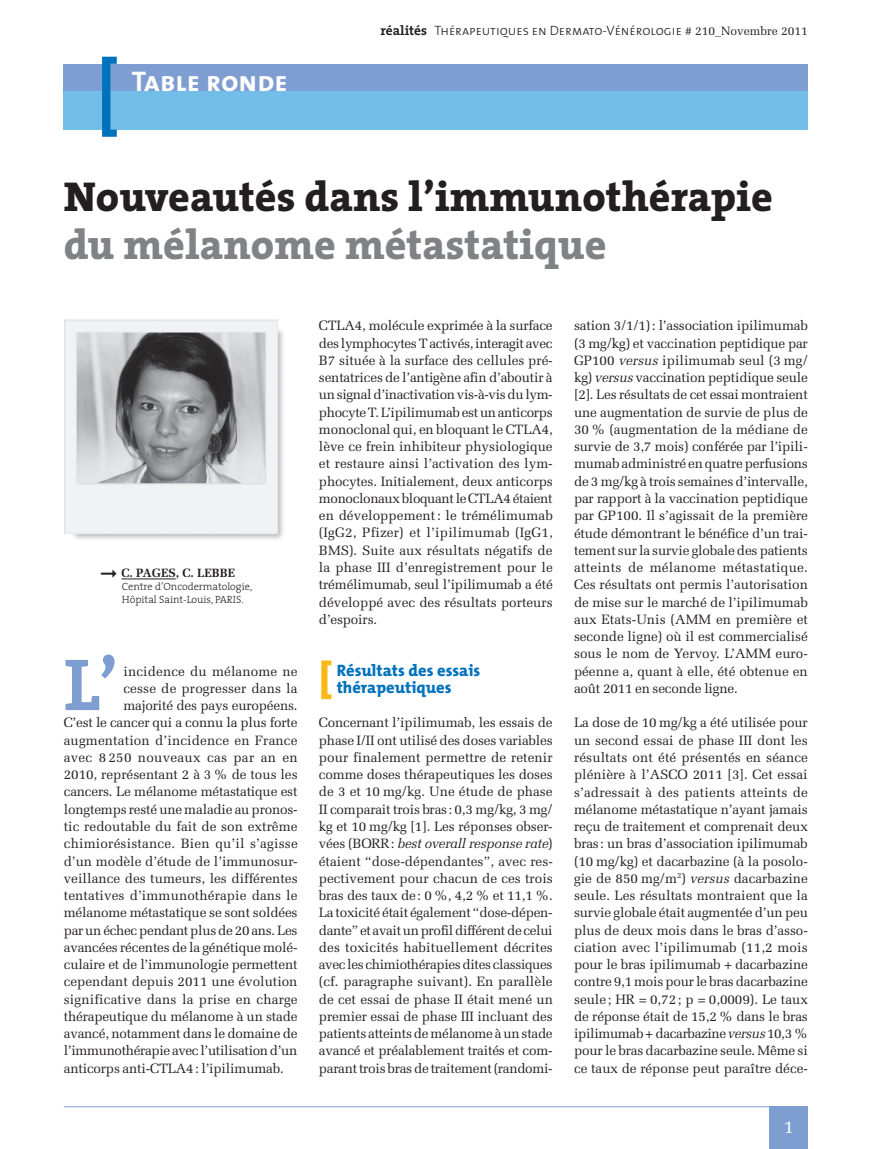
<style>
.page{position:relative;width:893px;height:1149px;background:#fff}
.page>*{position:absolute;margin:0;border:0;box-sizing:border-box;transform-origin:0 0}
.t1{font:74.25px "The Serif Bold Caps";color:#7e9ed2}
.t2{font:800 42px "The Serif";color:#231f20}
.t3{font:800 42px "The Serif";color:#808285}
.t4{font:800 39px "The Mix";color:#fcb814;scale:1.1 1}
.t5{font:28.5px "The Sans Bold Caps";color:#fff}
.t6{font:18px "Melior";color:#fff}
.t7{font:800 16.5px/17.2px "The Mix";color:#0072bc}
.t8{font:13.5px/17.2px "Melior";letter-spacing:-.015em;color:#231f20;text-align:justify}
.t9{font:13.5px "Melior";letter-spacing:.01em;color:#231f20}
.t10{font:13.5px "Melior";letter-spacing:.005em;color:#231f20}
.t11{font:13.5px "The Sans Light Caps";color:#231f20}
.t12{font:13.5px "Melior";letter-spacing:.02em;color:#231f20}
.t13{font:700 12px "Melior";color:#231f20}
.t14{font:300 10.5px/12.6px "The Serif";color:#231f20}
.s1{font-family:"The Serif";font-weight:700}
.s2{font-family:"Melior";font-size:12px}
.s3{font-style:italic}
</style>
<div class="page">
<div style="left:64px;top:64px;width:744px;height:27px;background:#7e9ed2"></div>
<div style="left:64px;top:91px;width:744px;height:39px;background:#73bde9"></div>
<svg style="left:102px;top:57px;width:15px;height:80px"></svg>
<div style="left:770px;top:1106px;width:38px;height:42px;background:#7e9ed2"></div>
<hr style="left:64px;top:1106px;width:744px;height:1px;background:#7e9ed2">
<hr style="left:122px;top:578px;width:54px;height:1px;background:#231f20">
<img style="left:64px;top:319px;width:219px;height:220px">
<h3 class="t5" style="left:132px;top:58px;width:157px">Table ronde</h3>
<p class="t11" style="left:380px;top:20px;width:429px"><span class="s1">réalités</span> Thérapeutiques en Dermato-Vénérologie <span class="s2"># 210_Novembre 2011</span></p>
<h2 class="t2" style="left:64px;top:161px;width:711px">Nouveautés dans l’immunothérapie</h2>
<h2 class="t3" style="left:64px;top:209px;width:544px">du mélanome métastatique</h2>
<p class="t13" style="left:101px;top:566px;width:136px">➞ C. PAGES, C. LEBBE</p>
<p class="t14" style="left:122px;top:579px;width:132px">Centre d’Oncodermatologie,<br>Hôpital Saint-Louis, PARIS.</p>
<h1 class="t1" style="left:64px;top:622px;width:56px">L’</h1>
<p class="t9" style="left:123px;top:662px;width:176px">incidence du mélanome ne</p>
<p class="t9" style="left:123px;top:680px;width:176px">cesse de progresser dans la</p>
<p class="t8" style="left:123px;top:696px;width:176px">majorité des pays européens.</p>
<p class="t8" style="left:64px;top:714px;width:235px">C’est le cancer qui a connu la plus forte</p>
<p class="t9" style="left:64px;top:731px;width:235px">augmentation d’incidence en France</p>
<p class="t12" style="left:64px;top:749px;width:235px">avec 8 250 nouveaux cas par an en</p>
<p class="t8" style="left:64px;top:765px;width:235px">2010, représentant 2 à 3 % de tous les</p>
<p class="t8" style="left:64px;top:783px;width:235px">cancers. Le mélanome métastatique est</p>
<p class="t8" style="left:64px;top:800px;width:235px">longtemps resté une maladie au pronos-</p>
<p class="t10" style="left:64px;top:818px;width:235px">tic redoutable du fait de son extrême</p>
<p class="t9" style="left:64px;top:835px;width:235px">chimiorésistance. Bien qu’il s’agisse</p>
<p class="t8" style="left:64px;top:852px;width:235px">d’un modèle d’étude de l’immunosur-</p>
<p class="t8" style="left:64px;top:869px;width:235px">veillance des tumeurs, les différentes</p>
<p class="t10" style="left:64px;top:887px;width:235px">tentatives d’immunothérapie dans le</p>
<p class="t8" style="left:64px;top:903px;width:235px">mélanome métastatique se sont soldées</p>
<p class="t8" style="left:64px;top:921px;width:235px">par un échec pendant plus de 20 ans. Les</p>
<p class="t8" style="left:64px;top:938px;width:235px">avancées récentes de la génétique molé-</p>
<p class="t8" style="left:64px;top:955px;width:235px">culaire et de l’immunologie permettent</p>
<p class="t8" style="left:64px;top:972px;width:235px">cependant depuis 2011 une évolution</p>
<p class="t9" style="left:64px;top:990px;width:235px">significative dans la prise en charge</p>
<p class="t8" style="left:64px;top:1007px;width:235px">thérapeutique du mélanome à un stade</p>
<p class="t8" style="left:64px;top:1024px;width:235px">avancé, notamment dans le domaine de</p>
<p class="t8" style="left:64px;top:1041px;width:235px">l’immunothérapie avec l’utilisation d’un</p>
<p class="t8" style="left:64px;top:1059px;width:222px">anticorps anti-CTLA4: l’ipilimumab.</p>
<p class="t8" style="left:319px;top:317px;width:236px">CTLA4, molécule exprimée à la surface des lymphocytes T activés, interagit avec B7 située à la surface des cellules pré&shy;sentatrices de l’antigène afin d’aboutir à un signal d’inactivation vis-à-vis du lym&shy;phocyte T. L’ipilimumab est un anticorps monoclonal qui, en bloquant le CTLA4, lève ce frein inhibiteur physiologique et restaure ainsi l’activation des lym&shy;phocytes. Initialement, deux anticorps monoclonaux bloquant le CTLA4 étaient en développement: le trémélimumab (IgG2, Pfizer) et l’ipilimumab (IgG1, BMS). Suite aux résultats négatifs de la phase III d’enregistrement pour le trémélimumab, seul l’ipilimumab a été développé avec des résultats porteurs d’espoirs.</p>
<h3 class="t4" style="left:319px;top:644px;width:14px">[</h3>
<p class="t7" style="left:337px;top:660px;width:145px">Résultats des essais thérapeutiques</p>
<p class="t8" style="left:319px;top:714px;width:236px">Concernant l’ipilimumab, les essais de phase I/II ont utilisé des doses variables pour finalement permettre de retenir comme doses thérapeutiques les doses de 3 et 10 mg/kg. Une étude de phase II comparait trois bras: 0,3 mg/kg, 3 mg/ kg et 10 mg/kg [1]. Les réponses obser&shy;vées (BORR: <span class="s3">best overall response rate</span>) étaient “dose-dépendantes”, avec res&shy;pectivement pour chacun de ces trois bras des taux de: 0 %, 4,2 % et 11,1 %.<br>La toxicité était également “dose-dépen&shy;dante” et avait un profil différent de celui des toxicités habituellement décrites avec les chimiothérapies dites classiques (cf. paragraphe suivant). En parallèle de cet essai de phase II était mené un premier essai de phase III incluant des patients atteints de mélanome à un stade avancé et préalablement traités et com&shy;parant trois bras de traitement (randomi-</p>
<p class="t8" style="left:574px;top:317px;width:235px">sation 3/1/1): l’association ipilimumab (3 mg/kg) et vaccination peptidique par GP100 <span class="s3">versus</span> ipilimumab seul (3 mg/ kg) <span class="s3">versus</span> vaccination peptidique seule [2]. Les résultats de cet essai montraient une augmentation de survie de plus de 30 % (augmentation de la médiane de survie de 3,7 mois) conférée par l’ipili&shy;mumab administré en quatre perfusions de 3 mg/kg à trois semaines d’intervalle, par rapport à la vaccination peptidique par GP100. Il s’agissait de la première étude démontrant le bénéfice d’un trai&shy;tement sur la survie globale des patients atteints de mélanome métastatique.<br>Ces résultats ont permis l’autorisation de mise sur le marché de l’ipilimumab aux Etats-Unis (AMM en première et seconde ligne) où il est commercialisé sous le nom de Yervoy. L’AMM euro&shy;péenne a, quant à elle, été obtenue en août 2011 en seconde ligne.</p>
<p class="t8" style="left:574px;top:714px;width:236px">La dose de 10 mg/kg a été utilisée pour un second essai de phase III dont les résultats ont été présentés en séance plénière à l’ASCO 2011 [3]. Cet essai s’adressait à des patients atteints de mélanome métastatique n’ayant jamais reçu de traitement et comprenait deux bras: un bras d’association ipilimumab (10 mg/kg) et dacarbazine (à la posolo&shy;gie de 850 mg/m<sup>2</sup>) <span class="s3">versus</span> dacarbazine seule. Les résultats montraient que la survie globale était augmentée d’un peu plus de deux mois dans le bras d’asso&shy;ciation avec l’ipilimumab (11,2 mois pour le bras ipilimumab + dacarbazine contre 9,1 mois pour le bras dacarbazine seule; HR = 0,72; p = 0,0009). Le taux de réponse était de 15,2 % dans le bras ipilimumab + dacarbazine <span class="s3">versus</span> 10,3 % pour le bras dacarbazine seule. Même si ce taux de réponse peut paraître déce-</p>
<h3 class="t6" style="left:784px;top:1115px;width:12px">1</h3>
</div>
